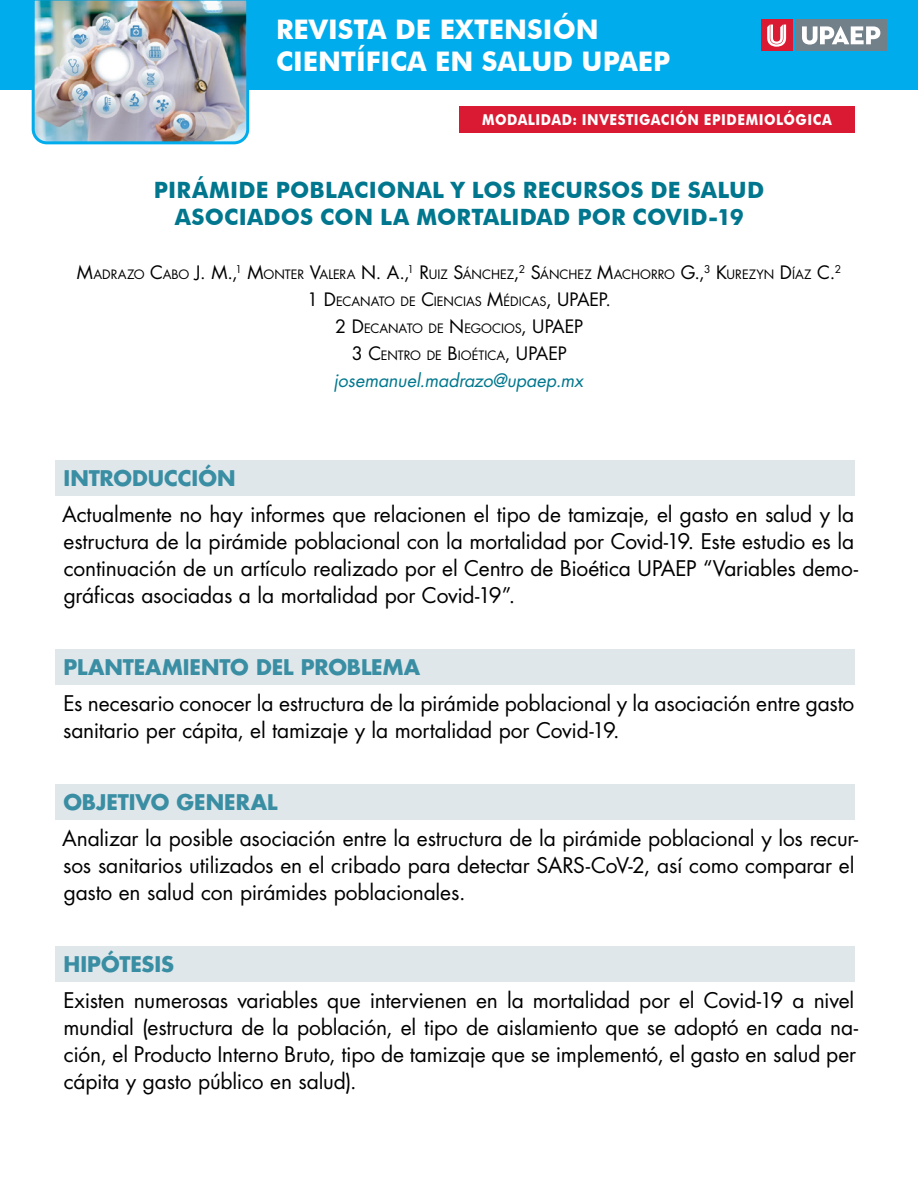
<style>
.page{position:relative;width:918px;height:1188px;background:#fff}
.page>*{position:absolute;margin:0;border:0;box-sizing:border-box;transform-origin:0 0}
.t1{font:700 27px/32.4px "Futura BT";color:#fff}
.título{font:700 22.5px/27px "Futura BT";letter-spacing:.01em;color:#00778e;text-align:center}
.cuerpo{font:21px/27px "Futura Std";letter-spacing:-.01em;color:#000}
.apartado{font:700 21px "Futura Std";letter-spacing:-.005em;color:#3a8ea3}
.hipervínculo{font:italic 18px "Futura Std";letter-spacing:-.005em;color:#00778e}
.autores_c_email{font:18px "Futura Std";color:#000}
.t2{font:700 15px "Futura BT";color:#fff;scale:.9 1}
.autores_c_email-2{font:12.6px "Futura Std";letter-spacing:-.005em;color:#000}
.s1{font-size:18px}
.s2{font-size:12.6px}
</style>
<div class="page">
<div style="left:0;top:0;width:918px;height:90px;background:#00aceb"></div>
<img style="left:31px;top:0;width:219px;height:145px">
<div style="left:796px;top:20px;width:91px;height:31px;background:#72808a"></div>
<svg style="left:802px;top:26px;width:78px;height:19px"></svg>
<div style="left:761px;top:20px;width:31px;height:31px;background:#da1a32"></div>
<svg style="left:767px;top:25px;width:19px;height:22px"></svg>
<div style="left:459px;top:106px;width:396px;height:27px;background:#da1a32"></div>
<div style="left:56px;top:460px;width:799px;height:36px;background:#e0e7eb"></div>
<div style="left:56px;top:649px;width:799px;height:36px;background:#e0e7eb"></div>
<div style="left:56px;top:784px;width:799px;height:36px;background:#e0e7eb"></div>
<div style="left:56px;top:946px;width:799px;height:36px;background:#e0e7eb"></div>
<p class="t1" style="left:276px;top:13px;width:396px">REVISTA DE EXTENSIÓN<br>CIENTÍFICA EN SALUD UPAEP</p>
<p class="t2" style="left:482px;top:111px;width:26px">MODALIDAD</p>
<p class="t2" style="left:572px;top:111px;width:28px">: INVESTIGACIÓN</p>
<p class="t2" style="left:704px;top:111px;width:21px">EPIDEMIOLÓGICA</p>
<p class="título" style="left:154px;top:176px;width:612px">PIRÁMIDE POBLACIONAL Y LOS RECURSOS DE SALUD<br>ASOCIADOS CON LA MORTALIDAD POR COVID-19</p>
<p class="autores_c_email-2" style="left:77px;top:266px;width:766px"><span class="s1">M</span>ADRAZO <span class="s1">C</span>ABO <span class="s1">J. M.,</span><sup>1</sup> <span class="s1">M</span>ONTER <span class="s1">V</span>ALERA <span class="s1">N. A.,</span><sup>1</sup> <span class="s1">R</span>UIZ <span class="s1">S</span>ÁNC HEZ<span class="s1">,</span><sup>2</sup> <span class="s1">S</span>ÁNC HEZ <span class="s1">M</span>ACHORRO <span class="s1">G.,</span><sup>3</sup> <span class="s1">K</span>UREZYN <span class="s1">D</span>ÍAZ <span class="s1">C.</span><sup>2</sup></p>
<p class="autores_c_email-2" style="left:307px;top:293px;width:305px"><span class="s1">1 D</span> ECANATO DE <span class="s1">C</span>I ENCIAS <span class="s1">M</span>ÉDICAS<span class="s1">, UPAE P.</span></p>
<p class="autores_c_email-2" style="left:335px;top:320px;width:146px"><span class="s1">2 D</span> ECANATO DE <span class="s1">N</span>EGOCIO</p>
<p class="autores_c_email" style="left:515px;top:315px;width:70px"><span class="s2">S</span>, UPAEP</p>
<p class="autores_c_email-2" style="left:352px;top:347px;width:216px"><span class="s1">3 C</span>ENTRO DE <span class="s1">B</span>IOÉTICA<span class="s1">, UPAEP</span></p>
<p class="hipervínculo" style="left:334px;top:369px;width:251px">josemanuel.madrazo@upaep.mx</p>
<p class="apartado" style="left:64px;top:464px;width:173px">INTRODUCCIÓN</p>
<p class="cuerpo" style="left:62px;top:501px;width:797px">Actualmente no hay informes que relacionen el tipo de tamizaje, el gasto en salud y la estructura de la pirámide poblacional con la mortalidad por Covid-19. Este estudio es la continuación de un artículo realizado por el Centro de Bioética UPAEP “Variables demo&shy;gráficas asociadas a la mortalidad por Covid-19”.</p>
<p class="apartado" style="left:64px;top:653px;width:358px">PLANTEAMIENTO DEL PROBLEMA</p>
<p class="cuerpo" style="left:63px;top:690px;width:793px">Es necesario conocer la estructura de la pirámide poblacional y la asociación entre gasto sanitario per cápita, el tamizaje y la mortalidad por Covid-19.</p>
<p class="apartado" style="left:63px;top:788px;width:216px">OBJETIVO GENERAL</p>
<p class="cuerpo" style="left:62px;top:825px;width:797px">Analizar la posible asociación entre la estructura de la pirámide poblacional y los recur&shy;sos sanitarios utilizados en el cribado para detectar SARS-CoV-2, así como comparar el gasto en salud con pirámides poblacionales.</p>
<p class="apartado" style="left:64px;top:950px;width:112px">HIPÓTESIS</p>
<p class="cuerpo" style="left:63px;top:987px;width:796px">Existen numerosas variables que intervienen en la mortalidad por el Covid-19 a nivel mundial (estructura de la población, el tipo de aislamiento que se adoptó en cada na&shy;ción, el Producto Interno Bruto, tipo de tamizaje que se implementó, el gasto en salud per cápita y gasto público en salud).</p>
</div>
